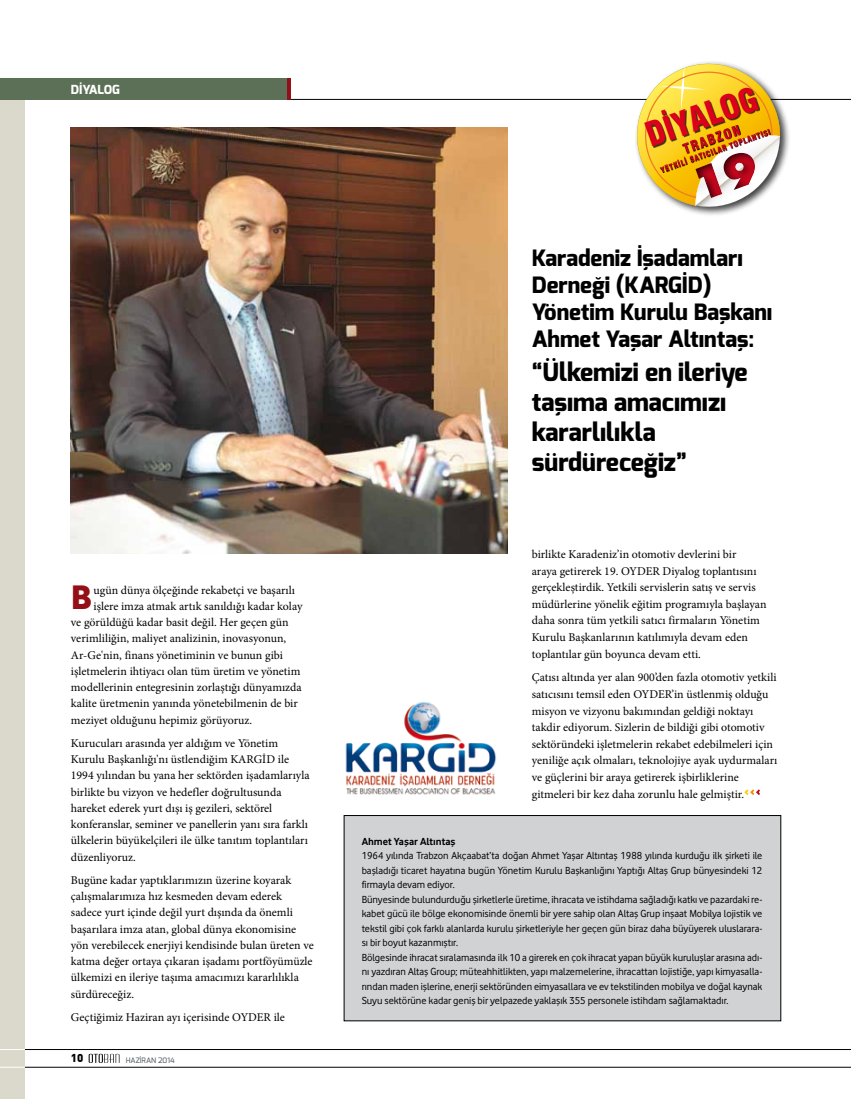
<style>
.page{position:relative;width:851px;height:1099px;background:#fff}
.page>*{position:absolute;margin:0;border:0;box-sizing:border-box;transform-origin:0 0}
.t1{font:35.25px "Vodafone Ex B";color:#941017}
.t2{font:900 condensed 32.5px "Swiss 721 BT";color:#db001b}
.t3{font:800 25px/30px "Exo";color:#000}
.t4{font:800 22.5px/27px "Exo";color:#000}
.t5{font:900 condensed 13.38px "Swiss 721 BT";color:#cd071e}
.t6{font:800 12.5px "Exo";letter-spacing:-.005em;color:#fff}
.t7{font:11.88px/16.2px "Minion Pro";color:#000}
.t8{font:900 11.25px "DIN";color:#000}
.t9{font:10.62px/14.5px "Vodafone Rg";color:#000}
.t10{font:700 10.62px "Vodafone Rg";color:#000}
.t11{font:900 condensed 7.75px "Swiss 721 BT";color:#cd071e}
.t12{font:500 7.5px "Exo";color:#5a666e}
</style>
<div class="page">
<hr style="left:0;top:1066px;width:850px;height:1px;background:#000">
<hr style="left:0;top:1049px;width:850px;height:1px;background:#000">
<svg style="left:89px;top:1053px;width:30px;height:9px"></svg>
<div style="left:0;top:99px;width:25px;height:999px;background:#dad9cc"></div>
<svg style="left:0;top:1066px;width:24px;height:1px"></svg>
<svg style="left:0;top:1049px;width:25px;height:1px"></svg>
<hr style="left:0;top:99px;width:850px;height:1px;background:#000">
<svg style="left:0;top:99px;width:25px;height:1px"></svg>
<div style="left:0;top:78px;width:291px;height:21px;background:#5b7056"></div>
<hr style="left:287px;top:78px;width:4px;height:21px;background:#941017">
<img style="left:71px;top:128px;width:436px;height:425px">
<svg style="left:744px;top:789px;width:16px;height:6px"></svg>
<div style="left:344px;top:815px;width:436px;height:205px;background:#d0d2d4"></div>
<div style="left:344px;top:815px;width:436px;height:205px;border:1px solid #000"></div>
<img style="left:345px;top:702px;width:151px;height:93px">
<svg style="left:629px;top:62px;width:206px;height:152px"></svg>
<p class="t6" style="left:71px;top:81px;width:50px">DİYALOG</p>
<h1 class="t1" style="left:71px;top:575px;width:22px">B</h1>
<p class="t7" style="left:94px;top:581px;width:203px">ugün dünya ölçeğinde rekabetçi ve başarılı</p>
<p class="t7" style="left:94px;top:598px;width:210px">işlere imza atmak artık sanıldığı kadar kolay</p>
<p class="t7" style="left:71px;top:614px;width:219px">ve görüldüğü kadar basit değil. Her geçen gün</p>
<p class="t7" style="left:71px;top:630px;width:217px">verimliliğin, maliyet analizinin, inovasyonun,</p>
<p class="t7" style="left:71px;top:646px;width:213px">Ar-Ge'nin, finans yönetiminin ve bunun gibi</p>
<p class="t7" style="left:71px;top:663px;width:231px">işletmelerin ihtiyacı olan tüm üretim ve yönetim</p>
<p class="t7" style="left:71px;top:679px;width:232px">modellerinin entegresinin zorlaştığı dünyamızda</p>
<p class="t7" style="left:71px;top:695px;width:228px">kalite üretmenin yanında yönetebilmenin de bir</p>
<p class="t7" style="left:71px;top:711px;width:183px">meziyet olduğunu hepimiz görüyoruz.</p>
<p class="t7" style="left:71px;top:735px;width:240px">Kurucuları arasında yer aldığım ve Yönetim Kurulu Başkanlığı'nı üstlendiğim KARGİD ile 1994 yılından bu yana her sektörden işadamlarıyla birlikte bu vizyon ve hedefler doğrultusunda hareket ederek yurt dışı iş gezileri, sektörel konferanslar, seminer ve panellerin yanı sıra farklı ülkelerin büyükelçileri ile ülke tanıtım toplantıları düzenliyoruz.</p>
<p class="t7" style="left:71px;top:872px;width:244px">Bugüne kadar yaptıklarımızın üzerine koyarak çalışmalarımıza hız kesmeden devam ederek sadece yurt içinde değil yurt dışında da önemli başarılara imza atan, global dünya ekonomisine yön verebilecek enerjiyi kendisinde bulan üreten ve katma değer ortaya çıkaran işadamı portföyümüzle ülkemizi en ileriye taşıma amacımızı kararlılıkla sürdüreceğiz.</p>
<p class="t7" style="left:71px;top:1009px;width:215px">Geçtiğimiz Haziran ayı içerisinde OYDER ile</p>
<p class="t8" style="left:71px;top:1050px;width:14px">10</p>
<p class="t12" style="left:126px;top:1055px;width:50px">HAZİRAN 2014</p>
<h2 class="t2" style="left:640px;top:118px;width:118px;rotate:-20deg">DİYALOG</h2>
<p class="t5" style="left:681px;top:141px;width:61px;rotate:-19deg">TRABZON</p>
<p class="t11" style="left:659px;top:165px;width:117px;rotate:-19deg">YETKİLİ SATICILAR TOPLANTISI</p>
<h3 class="t4" style="left:531px;top:245px;width:242px">Karadeniz İşadamları<br>Derneği (KARGİD)<br>Yönetim Kurulu Başkanı<br>Ahmet Yaşar Altıntaş:</h3>
<h3 class="t3" style="left:531px;top:357px;width:217px">“Ülkemizi en ileriye taşıma amacımızı kararlılıkla sürdüreceğiz”</h3>
<p class="t7" style="left:531px;top:546px;width:236px;line-height:16.6px">birlikte Karadeniz’in otomotiv devlerini bir<br>araya getirerek 19. OYDER Diyalog toplantısını gerçekleştirdik. Yetkili servislerin satış ve servis müdürlerine yönelik eğitim programıyla başlayan daha sonra tüm yetkili satıcı firmaların Yönetim Kurulu Başkanlarının katılımıyla devam eden toplantılar gün boyunca devam etti.</p>
<p class="t7" style="left:531px;top:669px;width:247px;line-height:16.6px">Çatısı altında yer alan 900’den fazla otomotiv yetkili satıcısını temsil eden OYDER’in üstlenmiş olduğu misyon ve vizyonu bakımından geldiği noktayı takdir ediyorum. Sizlerin de bildiği gibi otomotiv sektöründeki işletmelerin rekabet edebilmeleri için yeniliğe açık olmaları, teknolojiye ayak uydurmaları ve güçlerini bir araya getirerek işbirliklerine gitmeleri bir kez daha zorunlu hale gelmiştir.</p>
<p class="t10" style="left:361px;top:834px;width:95px">Ahmet Yaşar Altıntaş</p>
<p class="t9" style="left:361px;top:848px;width:402px">1964 yılında Trabzon Akçaabat’ta doğan Ahmet Yaşar Altıntaş 1988 yılında kurduğu ilk şirketi ile başladığı ticaret hayatına bugün Yönetim Kurulu Başkanlığını Yaptığı Altaş Grup bünyesindeki 12 firmayla devam ediyor.<br>Bünyesinde bulundurduğu şirketlerle üretime, ihracata ve istihdama sağladığı katkı ve pazardaki re&shy;kabet gücü ile bölge ekonomisinde önemli bir yere sahip olan Altaş Grup inşaat Mobilya lojistik ve tekstil gibi çok farklı alanlarda kurulu şirketleriyle her geçen gün biraz daha büyüyerek uluslarara&shy;sı bir boyut kazanmıştır.<br>Bölgesinde ihracat sıralamasında ilk 10 a girerek en çok ihracat yapan büyük kuruluşlar arasına adı&shy;nı yazdıran Altaş Group; müteahhitlikten, yapı malzemelerine, ihracattan lojistiğe, yapı kimyasalla&shy;rından maden işlerine, enerji sektöründen eimyasallara ve ev tekstilinden mobilya ve doğal kaynak Suyu sektörüne kadar geniş bir yelpazede yaklaşık 355 personele istihdam sağlamaktadır.</p>
</div>
